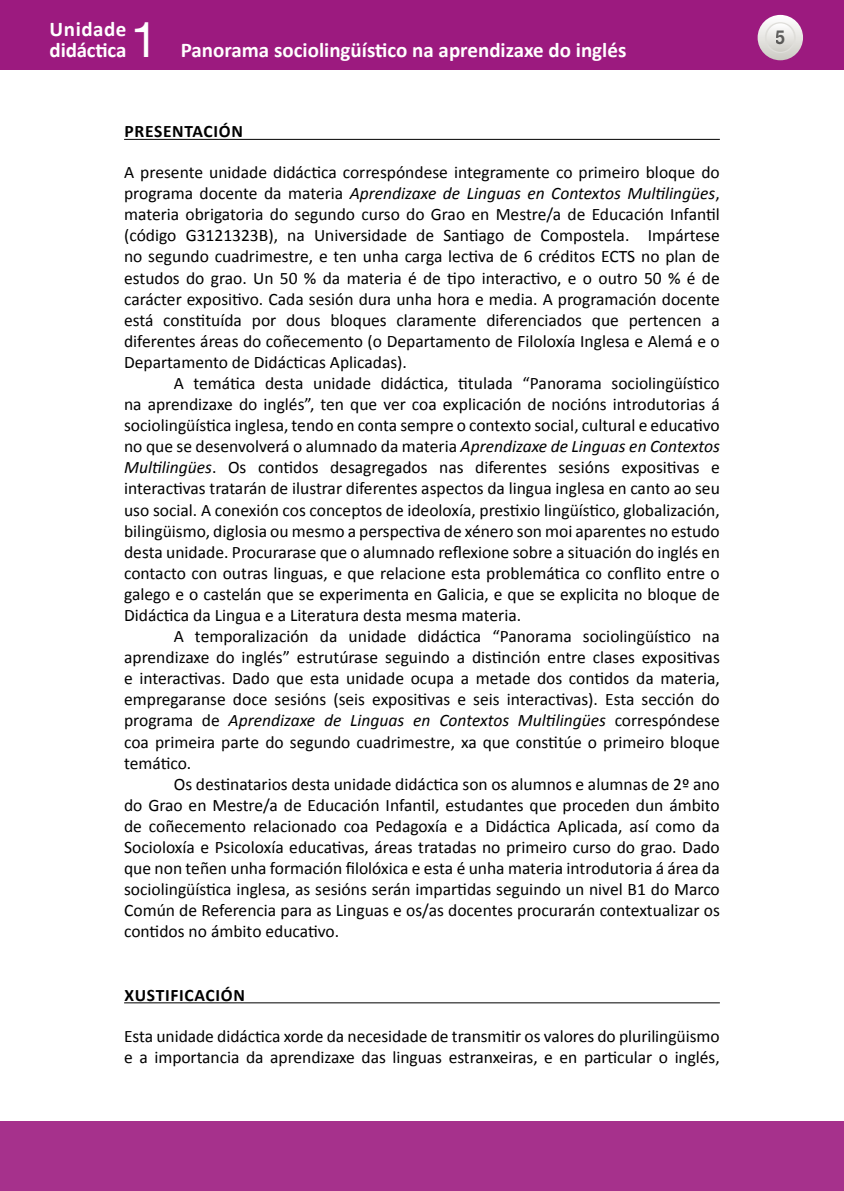
<style>
.page{position:relative;width:844px;height:1191px;background:#fff}
.page>*{position:absolute;margin:0;border:0;box-sizing:border-box;transform-origin:0 0}
.t1{font:49px "Helvetica Neue LT Std";color:#fff}
.t2{font:700 21px/21px "Calibri";color:#fff}
.t3{font:700 19.25px "Helvetica Neue LT Std";color:#000;scale:.9 1}
.TXTO{font:17.5px/21px "Calibri";color:#000;text-align:justify}
.TXTO_sin_SANGRE{font:17.5px/21px "Calibri";letter-spacing:-.005em;color:#000;text-align:justify}
._0º_Epigrafe{font:700 17.5px "Calibri";letter-spacing:.04em;color:#000}
.s1{font-style:italic}
</style>
<div class="page">
<div style="left:0;top:0;width:843px;height:69px;background:#9c1a7f"></div>
<svg style="left:757px;top:15px;width:45px;height:45px"></svg>
<svg style="left:765px;top:23px;width:29px;height:29px"></svg>
<div style="left:764px;top:22px;width:31px;height:31px;border:1px solid #dfdeda;border-radius:50%"></div>
<div style="left:0;top:1121px;width:843px;height:70px;background:#a6318c"></div>
<hr style="left:124px;top:139px;width:595px;height:1px;background:#000">
<hr style="left:124px;top:1002px;width:595px;height:1px;background:#000">
<p class="t2" style="left:50px;top:19px;width:78px">Unidade didáctica</p>
<h1 class="t1" style="left:131px;top:11px;width:29px">1</h1>
<p class="t2" style="left:181px;top:40px;width:447px">Panorama sociolingüístico na aprendizaxe do inglés</p>
<p class="_0º_Epigrafe" style="left:124px;top:120px;width:120px">PRESENTACIÓN</p>
<p class="TXTO_sin_SANGRE" style="left:124px;top:162px;width:597px">A presente unidade didáctica correspóndese integramente co primeiro bloque do programa docente da materia <span class="s1">Aprendizaxe de Linguas en Contextos Multilingües</span>, materia obrigatoria do segundo curso do Grao en Mestre/a de Educación Infantil (código G3121323B), na Universidade de Santiago de Compostela. Impártese no segundo cuadrimestre, e ten unha carga lectiva de 6 créditos ECTS no plan de estudos do grao. Un 50 % da materia é de tipo interactivo, e o outro 50 % é de carácter expositivo. Cada sesión dura unha hora e media. A programación docente está constituída por dous bloques claramente diferenciados que pertencen a diferentes áreas do coñecemento (o Departamento de Filoloxía Inglesa e Alemá e o Departamento de Didácticas Aplicadas).</p>
<p class="TXTO" style="left:124px;top:373px;width:597px;text-indent:50px">A temática desta unidade didáctica, titulada “Panorama sociolingüístico na aprendizaxe do inglés”, ten que ver coa explicación de nocións introdutorias á sociolingüística inglesa, tendo en conta sempre o contexto social, cultural e educativo no que se desenvolverá o alumnado da materia <span class="s1">Aprendizaxe de Linguas en Contextos Multilingües</span>. Os contidos desagregados nas diferentes sesións expositivas e interactivas tratarán de ilustrar diferentes aspectos da lingua inglesa en canto ao seu uso social. A conexión cos conceptos de ideoloxía, prestixio lingüístico, globalización, bilingüismo, diglosia ou mesmo a perspectiva de xénero son moi aparentes no estudo desta unidade. Procurarase que o alumnado reflexione sobre a situación do inglés en contacto con outras linguas, e que relacione esta problemática co conflito entre o galego e o castelán que se experimenta en Galicia, e que se explicita no bloque de Didáctica da Lingua e a Literatura desta mesma materia.</p>
<p class="TXTO" style="left:124px;top:626px;width:597px;text-indent:50px">A temporalización da unidade didáctica “Panorama sociolingüístico na aprendizaxe do inglés” estrutúrase seguindo a distinción entre clases expositivas e interactivas. Dado que esta unidade ocupa a metade dos contidos da materia, empregaranse doce sesións (seis expositivas e seis interactivas). Esta sección do programa de <span class="s1">Aprendizaxe de Linguas en Contextos Multilingües</span> correspóndese coa primeira parte do segundo cuadrimestre, xa que constitúe o primeiro bloque temático.</p>
<p class="TXTO" style="left:124px;top:773px;width:597px;text-indent:50px">Os destinatarios desta unidade didáctica son os alumnos e alumnas de 2º ano do Grao en Mestre/a de Educación Infantil, estudantes que proceden dun ámbito de coñecemento relacionado coa Pedagoxía e a Didáctica Aplicada, así como da Socioloxía e Psicoloxía educativas, áreas tratadas no primeiro curso do grao. Dado que non teñen unha formación filolóxica e esta é unha materia introdutoria á área da sociolingüística inglesa, as sesións serán impartidas seguindo un nivel B1 do Marco Común de Referencia para as Linguas e os/as docentes procurarán contextualizar os contidos no ámbito educativo.</p>
<p class="_0º_Epigrafe" style="left:124px;top:983px;width:122px">XUSTIFICACIÓN</p>
<p class="TXTO_sin_SANGRE" style="left:124px;top:1025px;width:597px">Esta unidade didáctica xorde da necesidade de transmitir os valores do plurilingüismo e a importancia da aprendizaxe das linguas estranxeiras, e en particular o inglés,</p>
<p class="t3" style="left:775px;top:26px;width:12px">5</p>
</div>
